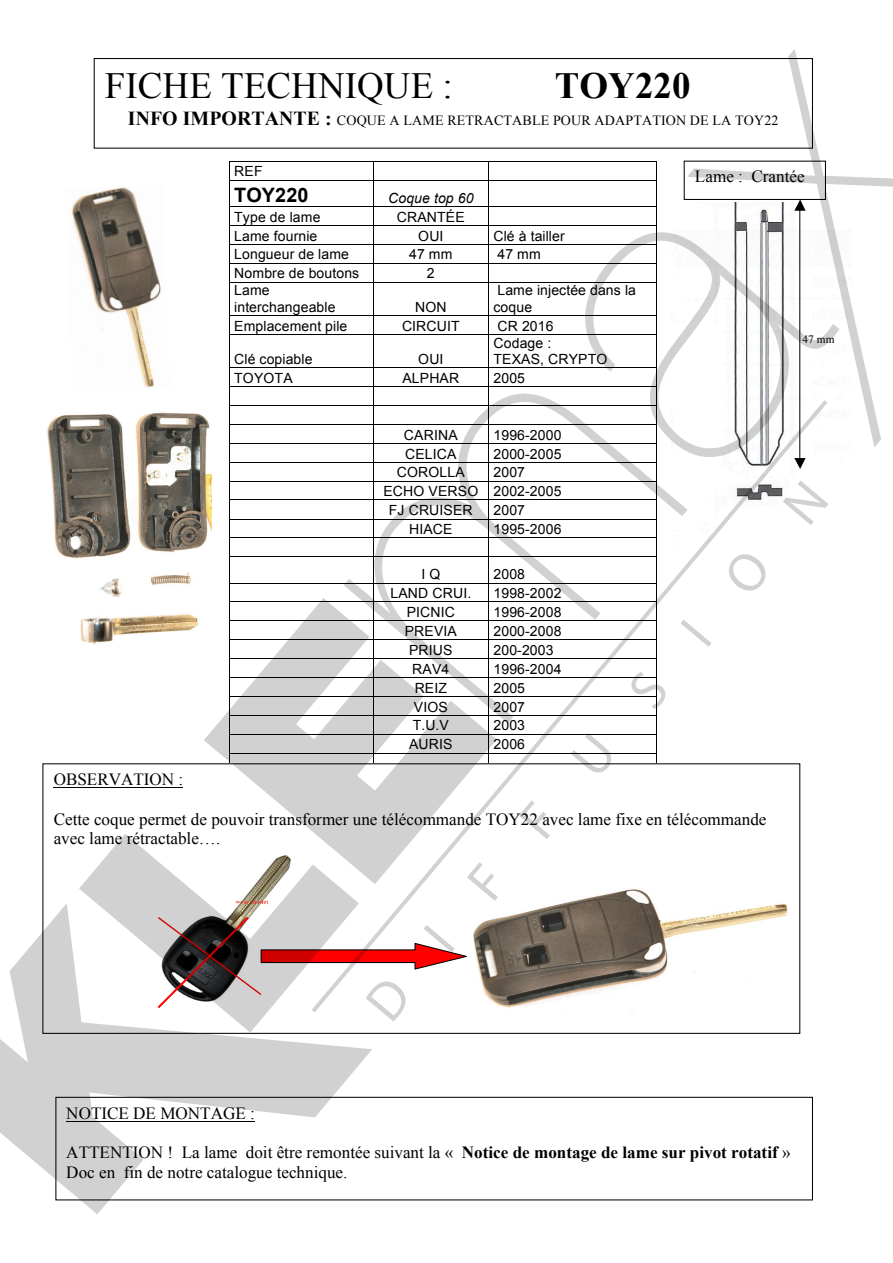
<style>
.page{position:relative;width:893px;height:1263px;background:#fff}
.page>*{position:absolute;margin:0;border:0;box-sizing:border-box;transform-origin:0 0}
.t1{font:36.9px "Times New Roman";color:#000}
.t2{font:700 36.9px "Times New Roman";color:#000}
.t3{font:700 19.8px "Arial";letter-spacing:.005em;color:#000}
.t4{font:17.1px/19.5px "Times New Roman";color:#000}
.t5{font:13.95px/16.4px "Arial";letter-spacing:.01em;color:#000}
.t6{font:13.95px "Times New Roman";letter-spacing:.01em;color:#000}
.t7{font:italic 13.95px "Arial";letter-spacing:.01em;color:#000}
.t8{font:11.25px "Times New Roman";color:#000}
.s1{font-weight:700;font-size:19.8px}
.s2{font-weight:700}
</style>
<div class="page">
<hr style="left:229px;top:161px;width:144px;height:1px;background:#000">
<hr style="left:373px;top:161px;width:115px;height:1px;background:#000">
<hr style="left:489px;top:161px;width:167px;height:1px;background:#000">
<hr style="left:229px;top:180px;width:144px;height:1px;background:#000">
<hr style="left:373px;top:180px;width:115px;height:1px;background:#000">
<hr style="left:489px;top:180px;width:167px;height:1px;background:#000">
<hr style="left:229px;top:206px;width:144px;height:1px;background:#000">
<hr style="left:373px;top:206px;width:115px;height:1px;background:#000">
<hr style="left:489px;top:206px;width:167px;height:1px;background:#000">
<hr style="left:229px;top:225px;width:144px;height:1px;background:#000">
<hr style="left:373px;top:225px;width:115px;height:1px;background:#000">
<hr style="left:489px;top:225px;width:167px;height:1px;background:#000">
<hr style="left:229px;top:244px;width:144px;height:1px;background:#000">
<hr style="left:373px;top:244px;width:115px;height:1px;background:#000">
<hr style="left:489px;top:244px;width:167px;height:1px;background:#000">
<hr style="left:229px;top:263px;width:144px;height:1px;background:#000">
<hr style="left:373px;top:263px;width:115px;height:1px;background:#000">
<hr style="left:489px;top:263px;width:167px;height:1px;background:#000">
<svg style="left:229px;top:162px;width:1px;height:120px"></svg>
<hr style="left:229px;top:282px;width:144px;height:1px;background:#000">
<svg style="left:373px;top:162px;width:1px;height:120px"></svg>
<hr style="left:373px;top:282px;width:115px;height:1px;background:#000">
<svg style="left:488px;top:161px;width:1px;height:121px"></svg>
<hr style="left:489px;top:282px;width:167px;height:1px;background:#000">
<svg style="left:656px;top:161px;width:1px;height:69px"></svg>
<hr style="left:229px;top:282px;width:1px;height:33px;background:#000">
<hr style="left:373px;top:282px;width:1px;height:33px;background:#000">
<hr style="left:488px;top:282px;width:1px;height:33px;background:#000">
<hr style="left:229px;top:315px;width:144px;height:1px;background:#000">
<hr style="left:373px;top:315px;width:115px;height:1px;background:#000">
<hr style="left:489px;top:315px;width:167px;height:1px;background:#000">
<svg style="left:229px;top:316px;width:1px;height:18px"></svg>
<hr style="left:229px;top:334px;width:144px;height:1px;background:#000">
<svg style="left:373px;top:316px;width:1px;height:18px"></svg>
<hr style="left:373px;top:334px;width:115px;height:1px;background:#000">
<svg style="left:488px;top:315px;width:1px;height:20px"></svg>
<hr style="left:489px;top:334px;width:167px;height:1px;background:#000">
<hr style="left:229px;top:335px;width:1px;height:33px;background:#000">
<hr style="left:373px;top:335px;width:1px;height:33px;background:#000">
<hr style="left:488px;top:335px;width:1px;height:33px;background:#000">
<hr style="left:229px;top:368px;width:144px;height:1px;background:#000">
<hr style="left:373px;top:368px;width:115px;height:1px;background:#000">
<hr style="left:489px;top:368px;width:167px;height:1px;background:#000">
<hr style="left:229px;top:386px;width:144px;height:1px;background:#000">
<hr style="left:373px;top:386px;width:115px;height:1px;background:#000">
<hr style="left:489px;top:386px;width:167px;height:1px;background:#000">
<hr style="left:229px;top:405px;width:144px;height:1px;background:#000">
<hr style="left:229px;top:424px;width:144px;height:1px;background:#000">
<hr style="left:229px;top:443px;width:144px;height:1px;background:#000">
<hr style="left:229px;top:462px;width:144px;height:1px;background:#000">
<hr style="left:229px;top:481px;width:144px;height:1px;background:#000">
<hr style="left:229px;top:500px;width:144px;height:1px;background:#000">
<hr style="left:229px;top:519px;width:144px;height:1px;background:#000">
<hr style="left:229px;top:537px;width:144px;height:1px;background:#000">
<hr style="left:229px;top:556px;width:144px;height:1px;background:#000">
<hr style="left:229px;top:583px;width:144px;height:1px;background:#000">
<svg style="left:229px;top:369px;width:1px;height:229px"></svg>
<svg style="left:373px;top:369px;width:1px;height:20px"></svg>
<div style="left:94px;top:58px;width:719px;height:91px;border:1px solid #000"></div>
<hr style="left:54px;top:788px;width:129px;height:1px;background:#000">
<div style="left:55px;top:1097px;width:758px;height:103px;border:1px solid #000"></div>
<img style="left:71px;top:187px;width:90px;height:201px">
<img style="left:47px;top:412px;width:164px;height:232px">
<svg style="left:79px;top:834px;width:233px;height:69px;fill:#d1d1d1"></svg>
<svg style="left:204px;top:598px;width:108px;height:286px"></svg>
<svg style="left:0;top:903px;width:372px;height:311px"></svg>
<svg style="left:574px;top:230px;width:113px;height:141px"></svg>
<svg style="left:687px;top:49px;width:206px;height:398px"></svg>
<svg style="left:155px;top:915px;width:247px;height:106px"></svg>
<svg style="left:630px;top:368px;width:37px;height:32px"></svg>
<svg style="left:312px;top:400px;width:515px;height:612px"></svg>
<p class="t1" style="left:105px;top:61px;width:349px">FICHE TECHNIQUE :</p>
<p class="t2" style="left:555px;top:61px;width:137px">TOY220</p>
<p class="t6" style="left:128px;top:111px;width:652px"><span class="s1">INFO IMPORTANTE :</span> COQUE A LAME RETRACTABLE POUR ADAPTATION DE LA TOY22</p>
<p class="t5" style="left:234px;top:163px;width:30px">REF</p>
<p class="t3" style="left:234px;top:182px;width:76px">TOY220</p>
<p class="t7" style="left:388px;top:189px;width:87px">Coque top 60</p>
<p class="t5" style="left:234px;top:209px;width:88px">Type de lame</p>
<p class="t5" style="left:397px;top:209px;width:69px">CRANTÉE</p>
<p class="t5" style="left:234px;top:228px;width:85px">Lame fournie</p>
<p class="t5" style="left:418px;top:228px;width:27px">OUI</p>
<p class="t5" style="left:493px;top:228px;width:73px">Clé à tailler</p>
<p class="t5" style="left:234px;top:247px;width:116px">Longueur de lame</p>
<p class="t5" style="left:409px;top:247px;width:45px">47 mm</p>
<p class="t5" style="left:497px;top:247px;width:45px">47 mm</p>
<p class="t5" style="left:234px;top:265px;width:127px">Nombre de boutons</p>
<p class="t5" style="left:427px;top:265px;width:9px">2</p>
<p class="t5" style="left:234px;top:282px;width:103px">Lame interchangeable</p>
<p class="t5" style="left:493px;top:282px;width:144px">Lame injectée dans la coque</p>
<p class="t5" style="left:415px;top:299px;width:33px">NON</p>
<p class="t5" style="left:234px;top:318px;width:115px">Emplacement pile</p>
<p class="t5" style="left:402px;top:318px;width:59px">CIRCUIT</p>
<p class="t5" style="left:497px;top:318px;width:58px">CR 2016</p>
<p class="t5" style="left:234px;top:351px;width:80px">Clé copiable</p>
<p class="t5" style="left:418px;top:351px;width:27px">OUI</p>
<p class="t5" style="left:493px;top:335px;width:115px">Codage :<br>TEXAS, CRYPTO</p>
<p class="t5" style="left:234px;top:370px;width:60px">TOYOTA</p>
<p class="t5" style="left:402px;top:370px;width:58px">ALPHAR</p>
<p class="t5" style="left:493px;top:370px;width:33px">2005</p>
<p class="t5" style="left:404px;top:427px;width:55px">CARINA</p>
<p class="t5" style="left:493px;top:427px;width:70px">1996-2000</p>
<p class="t5" style="left:405px;top:446px;width:53px">CELICA</p>
<p class="t5" style="left:493px;top:446px;width:70px">2000-2005</p>
<p class="t5" style="left:397px;top:464px;width:69px">COROLLA</p>
<p class="t5" style="left:493px;top:464px;width:33px">2007</p>
<p class="t5" style="left:383px;top:483px;width:180px">ECHO VERSO 2002-2005</p>
<p class="t5" style="left:389px;top:502px;width:85px">FJ CRUISER</p>
<p class="t5" style="left:493px;top:502px;width:33px">2007</p>
<p class="t5" style="left:409px;top:521px;width:45px">HIACE</p>
<p class="t5" style="left:493px;top:521px;width:70px">1995-2006</p>
<p class="t5" style="left:421px;top:566px;width:20px">I Q</p>
<p class="t5" style="left:493px;top:566px;width:33px">2008</p>
<p class="t5" style="left:391px;top:585px;width:82px">LAND CRUI.</p>
<p class="t5" style="left:493px;top:585px;width:70px">1998-2002</p>
<p class="t5" style="left:407px;top:604px;width:50px">PICNIC</p>
<p class="t5" style="left:493px;top:604px;width:70px">1996-2008</p>
<p class="t5" style="left:405px;top:623px;width:54px">PREVIA</p>
<p class="t5" style="left:493px;top:623px;width:70px">2000-2008</p>
<p class="t5" style="left:409px;top:642px;width:45px">PRIUS</p>
<p class="t5" style="left:493px;top:642px;width:62px">200-2003</p>
<p class="t5" style="left:412px;top:661px;width:39px">RAV4</p>
<p class="t5" style="left:493px;top:661px;width:70px">1996-2004</p>
<p class="t5" style="left:415px;top:679px;width:34px">REIZ</p>
<p class="t5" style="left:493px;top:679px;width:33px">2005</p>
<p class="t5" style="left:414px;top:699px;width:35px">VIOS</p>
<p class="t5" style="left:493px;top:699px;width:33px">2007</p>
<p class="t5" style="left:413px;top:717px;width:38px">T.U.V</p>
<p class="t5" style="left:493px;top:717px;width:33px">2003</p>
<p class="t5" style="left:409px;top:736px;width:45px">AURIS</p>
<p class="t5" style="left:493px;top:736px;width:33px">2006</p>
<p class="t4" style="left:695px;top:166px;width:111px">Lame : Crantée</p>
<p class="t8" style="left:803px;top:332px;width:33px">47 mm</p>
<p class="t4" style="left:54px;top:769px;width:131px">OBSERVATION :</p>
<p class="t4" style="left:54px;top:809px;width:714px">Cette coque permet de pouvoir transformer une télécommande TOY22 avec lame fixe en télécommande avec lame rétractable….</p>
<p class="t4" style="left:66px;top:1103px;width:190px">NOTICE DE MONTAGE :</p>
<p class="t4" style="left:66px;top:1142px;width:726px">ATTENTION ! La lame doit être remontée suivant la « <span class="s2">Notice de montage de lame sur pivot rotatif</span> »<br>Doc en fin de notre catalogue technique.</p>
</div>
